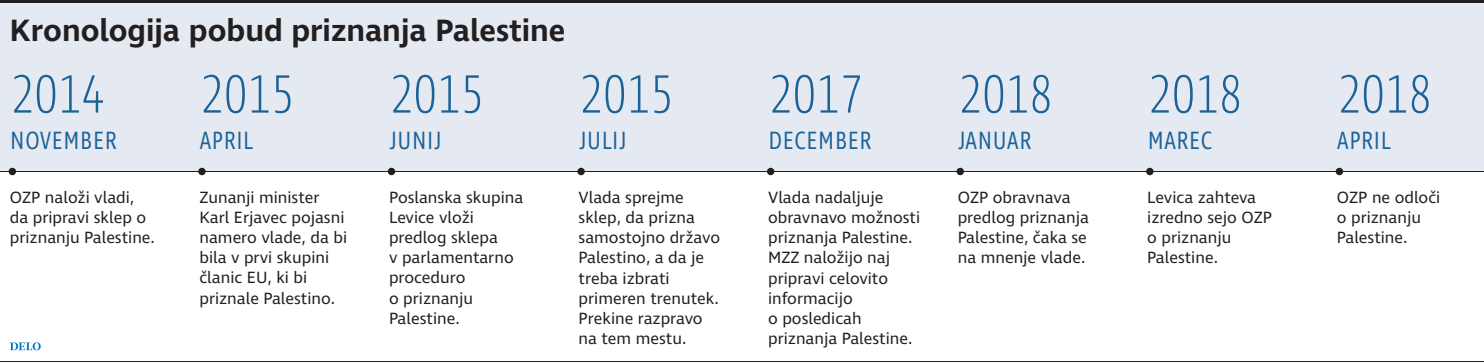
<style>
.page{position:relative;width:1484px;height:362px;background:#fff}
.page>*{position:absolute;margin:0;border:0;box-sizing:border-box;transform-origin:0 0}
.t1{font:200 68.25px "Ingra Cd";letter-spacing:-.025em;color:#1b6297;scale:.95 1}
.t2{font:300 31.5px "Ingra Cd";color:#1b6297;scale:.95 1}
.t3{font:600 31.5px "Ingra";letter-spacing:-.005em;color:#231f20}
.t4{font:16.62px/20.1px "Ingra";color:#231f20}
</style>
<div class="page">
<div style="left:0;top:1px;width:1483px;height:170px;background:#e5e9f1"></div>
<hr style="left:0;top:171px;width:1483px;height:1px;background:#231f20">
<div style="left:9px;top:168px;width:7px;height:7px;background:#231f20;border-radius:50%"></div>
<div style="left:198px;top:168px;width:8px;height:7px;background:#231f20;border-radius:50%"></div>
<div style="left:388px;top:168px;width:7px;height:7px;background:#231f20;border-radius:50%"></div>
<div style="left:577px;top:168px;width:8px;height:7px;background:#231f20;border-radius:50%"></div>
<div style="left:767px;top:168px;width:7px;height:7px;background:#231f20;border-radius:50%"></div>
<div style="left:956px;top:168px;width:7px;height:7px;background:#231f20;border-radius:50%"></div>
<div style="left:1146px;top:168px;width:7px;height:7px;background:#231f20;border-radius:50%"></div>
<div style="left:1335px;top:168px;width:7px;height:7px;background:#231f20;border-radius:50%"></div>
<hr style="left:0;top:0;width:1483px;height:2px;background:#231f20">
<hr style="left:0;top:361px;width:1483px;height:1px;background:#231f20">
<svg style="left:10px;top:342px;width:31px;height:8px"></svg>
<h2 class="t3" style="left:10px;top:11px;width:557px">Kronologija pobud priznanja Palestine</h2>
<h1 class="t1" style="left:10px;top:47px;width:102px">2014</h1>
<h2 class="t2" style="left:10px;top:119px;width:114px">november</h2>
<h1 class="t1" style="left:199px;top:47px;width:102px">2015</h1>
<h2 class="t2" style="left:199px;top:119px;width:58px">april</h2>
<h1 class="t1" style="left:389px;top:47px;width:102px">2015</h1>
<h2 class="t2" style="left:389px;top:119px;width:57px">junij</h2>
<h1 class="t1" style="left:578px;top:47px;width:102px">2015</h1>
<h2 class="t2" style="left:578px;top:119px;width:52px">julij</h2>
<h1 class="t1" style="left:768px;top:47px;width:102px">2017</h1>
<h2 class="t2" style="left:768px;top:119px;width:110px">december</h2>
<h1 class="t1" style="left:957px;top:47px;width:102px">2018</h1>
<h2 class="t2" style="left:957px;top:119px;width:79px">januar</h2>
<h1 class="t1" style="left:1147px;top:47px;width:102px">2018</h1>
<h2 class="t2" style="left:1147px;top:119px;width:70px">marec</h2>
<h1 class="t1" style="left:1336px;top:47px;width:102px">2018</h1>
<h2 class="t2" style="left:1336px;top:119px;width:58px">april</h2>
<p class="t4" style="left:10px;top:188px;width:147px">OZP naloži vladi, da pripravi sklep o priznanju Palestine.</p>
<p class="t4" style="left:199px;top:188px;width:149px">Zunanji minister<br>Karl Erjavec pojasni namero vlade, da bi bila v prvi skupini članic EU, ki bi priznale Palestino.</p>
<p class="t4" style="left:389px;top:188px;width:136px">Poslanska skupina<br>Levice vloži predlog sklepa<br>v parlamentarno proceduro<br>o priznanju<br>Palestine.</p>
<p class="t4" style="left:578px;top:188px;width:143px">Vlada sprejme sklep, da prizna samostojno državo<br>Palestino, a da je treba izbrati primeren trenutek.<br>Prekine razpravo na tem mestu.</p>
<p class="t4" style="left:768px;top:188px;width:153px">Vlada nadaljuje obravnavo možnosti priznanja Palestine.<br>MZZ naložijo naj pripravi celovito informacijo<br>o posledicah priznanja Palestine.</p>
<p class="t4" style="left:957px;top:188px;width:133px">OZP obravnava predlog priznanja<br>Palestine, čaka se na mnenje vlade.</p>
<p class="t4" style="left:1147px;top:188px;width:126px">Levica zahteva izredno sejo OZP o priznanju<br>Palestine.</p>
<p class="t4" style="left:1336px;top:188px;width:105px">OZP ne odloči o priznanju<br>Palestine.</p>
</div>
